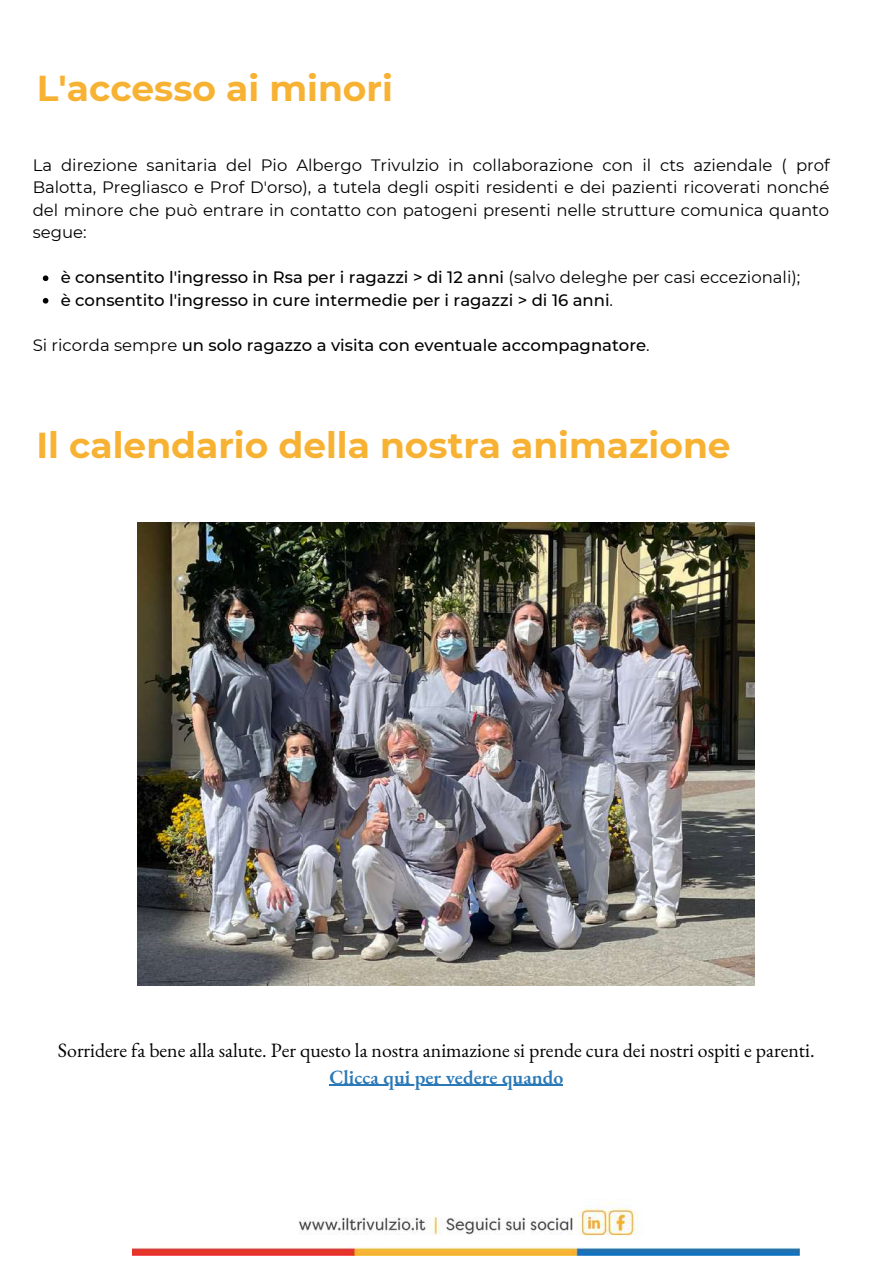
<style>
.page{position:relative;width:893px;height:1264px;background:#fff}
.page>*{position:absolute;margin:0;border:0;box-sizing:border-box;transform-origin:0 0}
.t1{font:700 36px "Montserrat";color:#f8b233}
.t2{font:19.8px "EB Garamond";color:#000}
.t3{font:600 19.8px "EB Garamond";color:#2978b7}
.t4{font:16.5px/22.5px "Montserrat";color:#000;text-align:justify}
.t5{font:500 16.5px/22.5px "Montserrat";color:#000}
.s1{font-weight:400}
</style>
<div class="page">
<img style="left:132px;top:1202px;width:667px;height:53px">
<img style="left:137px;top:522px;width:617px;height:463px">
<hr style="left:329px;top:1084px;width:234px;height:1px;background:#2978b7">
<svg style="left:43px;top:275px;width:5px;height:6px"></svg>
<svg style="left:43px;top:298px;width:5px;height:5px"></svg>
<h1 class="t1" style="left:37px;top:66px;width:357px">L'accesso ai minori</h1>
<p class="t4" style="left:33px;top:154px;width:798px">La direzione sanitaria del Pio Albergo Trivulzio in collaborazione con il cts aziendale ( prof Balotta, Pregliasco e Prof D'orso), a tutela degli ospiti residenti e dei pazienti ricoverati nonché del minore che può entrare in contatto con patogeni presenti nelle strutture comunica quanto segue:</p>
<p class="t5" style="left:61px;top:266px;width:741px">è consentito l'ingresso in Rsa per i ragazzi &gt; di 12 anni <span class="s1">(salvo deleghe per casi eccezionali); </span>è consentito l'ingresso in cure intermedie per i ragazzi &gt; di 16 anni<span class="s1">.</span></p>
<p class="t5" style="left:33px;top:333px;width:618px"><span class="s1">Si ricorda sempre</span> un solo ragazzo a visita con eventuale accompagnatore<span class="s1">.</span></p>
<h1 class="t1" style="left:36px;top:423px;width:695px">Il calendario della nostra animazione</h1>
<p class="t2" style="left:58px;top:1036px;width:758px">Sorridere fa bene alla salute. Per questo la nostra animazione si prende cura dei nostri ospiti e parenti.</p>
<p class="t3" style="left:329px;top:1063px;width:235px">Clicca qui per vedere quando</p>
</div>
